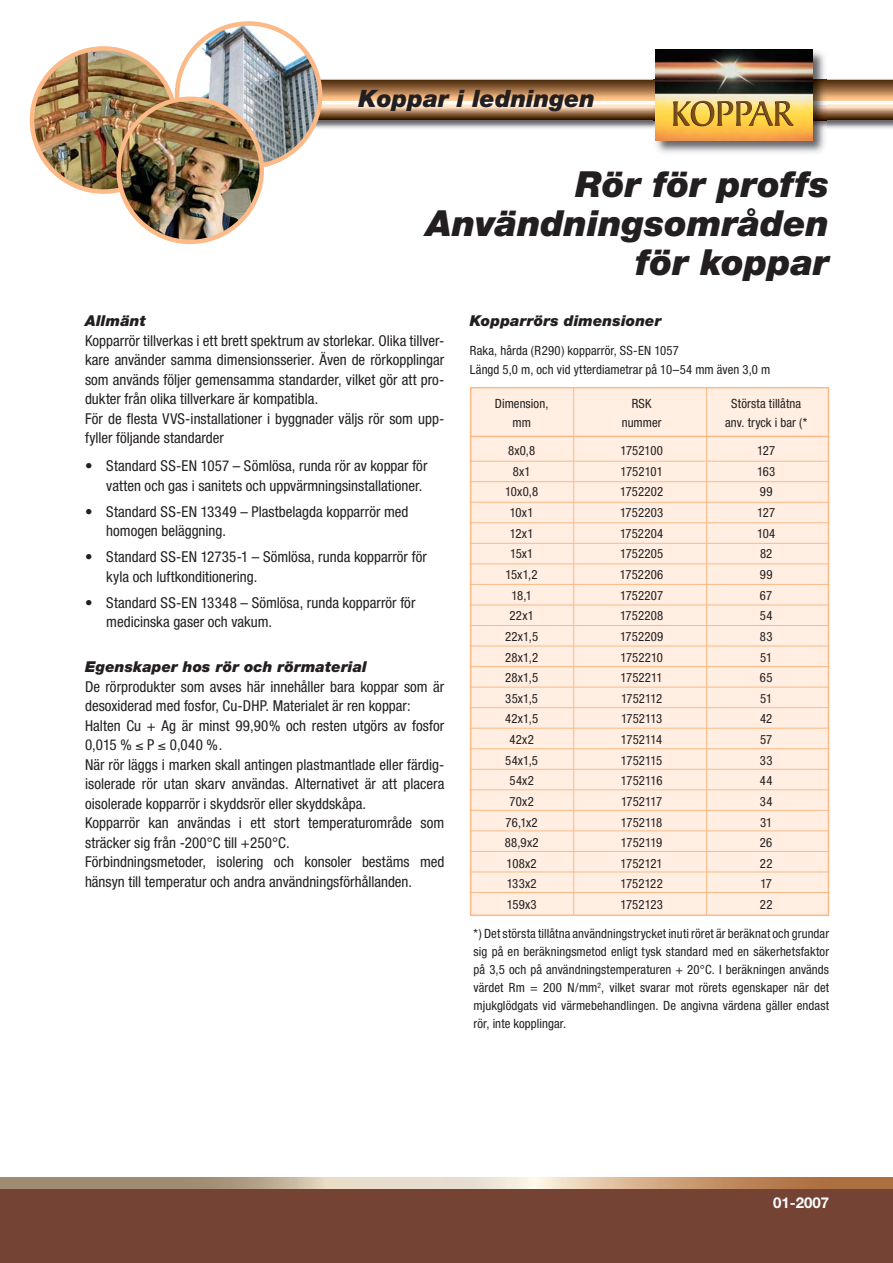
<style>
.page{position:relative;width:893px;height:1263px;background:#fff}
.page>*{position:absolute;margin:0;border:0;box-sizing:border-box;transform-origin:0 0}
.t1{font:italic 900 36px/39px "Helvetica Neue";color:#231f20;text-align:right}
.t2{font:italic 900 24px "Helvetica Neue";color:#231f20}
.t3{font:condensed 15px/19.5px "Helvetica Neue";color:#231f20}
.t4{font:italic 900 15px "Helvetica Neue";letter-spacing:.01em;color:#231f20}
.t5{font:700 15px "Helvetica Neue";color:#fff}
.t6{font:condensed 12.75px/18px "Helvetica Neue";letter-spacing:.01em;color:#231f20}
.t7{font:condensed 12.75px "Helvetica Neue";letter-spacing:-.015em;color:#231f20}
.t8{font:condensed 12.75px "Helvetica Neue";letter-spacing:-.02em;color:#231f20}
</style>
<div class="page">
<div style="left:471px;top:388px;width:357px;height:527px;background:#ffeee1"></div>
<div style="left:470px;top:387px;width:359px;height:529px;border:2px solid #fbba87"></div>
<img style="left:311px;top:78px;width:582px;height:52px">
<svg style="left:0;top:1178px;width:893px;height:11px;background:#c5aa8d"></svg>
<img style="left:32px;top:48px;width:143px;height:144px;border-radius:50%">
<div style="left:30px;top:46px;width:147px;height:148px;border:4px solid #fbba87;border-radius:50%"></div>
<img style="left:177px;top:24px;width:143px;height:143px;border-radius:50%">
<img style="left:119px;top:99px;width:143px;height:143px;border-radius:50%">
<div style="left:116px;top:97px;width:148px;height:147px;border:4px solid #fbba87;border-radius:50%"></div>
<div style="left:0;top:1189px;width:893px;height:74px;background:#744334"></div>
<hr style="left:470px;top:436px;width:359px;height:1px;background:#fbba87">
<hr style="left:573px;top:387px;width:1px;height:529px;background:#fbba87">
<hr style="left:706px;top:387px;width:1px;height:529px;background:#fbba87">
<hr style="left:470px;top:461px;width:359px;height:1px;background:#fbba87">
<img style="left:654px;top:49px;width:173px;height:104px">
<img style="left:655px;top:50px;width:157px;height:91px">
<img style="left:222px;top:80px;width:671px;height:46px">
<hr style="left:470px;top:481px;width:359px;height:1px;background:#fbba87">
<hr style="left:470px;top:502px;width:359px;height:1px;background:#fbba87">
<hr style="left:470px;top:522px;width:359px;height:1px;background:#fbba87">
<hr style="left:470px;top:543px;width:359px;height:1px;background:#fbba87">
<hr style="left:470px;top:563px;width:359px;height:1px;background:#fbba87">
<hr style="left:470px;top:584px;width:359px;height:1px;background:#fbba87">
<hr style="left:470px;top:605px;width:359px;height:1px;background:#fbba87">
<hr style="left:470px;top:625px;width:359px;height:1px;background:#fbba87">
<hr style="left:470px;top:646px;width:359px;height:1px;background:#fbba87">
<hr style="left:470px;top:666px;width:359px;height:1px;background:#fbba87">
<hr style="left:470px;top:687px;width:359px;height:1px;background:#fbba87">
<hr style="left:470px;top:707px;width:359px;height:1px;background:#fbba87">
<hr style="left:470px;top:728px;width:359px;height:1px;background:#fbba87">
<hr style="left:470px;top:748px;width:359px;height:1px;background:#fbba87">
<hr style="left:470px;top:769px;width:359px;height:1px;background:#fbba87">
<hr style="left:470px;top:789px;width:359px;height:1px;background:#fbba87">
<hr style="left:470px;top:810px;width:359px;height:1px;background:#fbba87">
<hr style="left:470px;top:830px;width:359px;height:1px;background:#fbba87">
<hr style="left:470px;top:851px;width:359px;height:1px;background:#fbba87">
<hr style="left:470px;top:871px;width:359px;height:1px;background:#fbba87">
<hr style="left:470px;top:892px;width:359px;height:1px;background:#fbba87">
<h2 class="t2" style="left:359px;top:90px;width:238px">Koppar i ledningen</h2>
<h1 class="t1" style="left:426px;top:168px;width:405px">Rör för proffs<br>Användningsområden för koppar</h1>
<p class="t4" style="left:85px;top:316px;width:62px">Allmänt</p>
<p class="t3" style="left:85px;top:332px;width:361px">Kopparrör tillverkas i ett brett spektrum av storlekar. Olika tillver&shy;kare använder samma dimensionsserier. Även de rörkopplingar som används följer gemensamma standarder, vilket gör att pro&shy;dukter från olika tillverkare är kompatibla.<br>För de flesta VVS-installationer i byggnader väljs rör som upp&shy;fyller följande standarder</p>
<p class="t3" style="left:106px;top:458px;width:323px;text-indent:-21px">• Standard SS-EN 1057 – Sömlösa, runda rör av koppar för vatten och gas i sanitets och uppvärmningsinstallationer.</p>
<p class="t3" style="left:106px;top:503px;width:304px;text-indent:-21px">• Standard SS-EN 13349 – Plastbelagda kopparrör med homogen beläggning.</p>
<p class="t3" style="left:106px;top:548px;width:322px;text-indent:-21px">• Standard SS-EN 12735-1 – Sömlösa, runda kopparrör för kyla och luftkonditionering.</p>
<p class="t3" style="left:106px;top:594px;width:311px;text-indent:-21px">• Standard SS-EN 13348 – Sömlösa, runda kopparrör för medicinska gaser och vakum.</p>
<p class="t4" style="left:85px;top:662px;width:283px">Egenskaper hos rör och rörmaterial</p>
<p class="t3" style="left:85px;top:678px;width:361px">De rörprodukter som avses här innehåller bara koppar som är desoxiderad med fosfor, Cu-DHP. Materialet är ren koppar:<br>Halten Cu + Ag är minst 99,90% och resten utgörs av fosfor 0,015 % ≤ P ≤ 0,040 %.<br>När rör läggs i marken skall antingen plastmantlade eller färdig&shy;isolerade rör utan skarv användas. Alternativet är att placera oisolerade kopparrör i skyddsrör eller skyddskåpa.<br>Kopparrör kan användas i ett stort temperaturområde som sträcker sig från -200°C till +250°C.<br>Förbindningsmetoder, isolering och konsoler bestäms med hänsyn till temperatur och andra användningsförhållanden.</p>
<p class="t4" style="left:470px;top:316px;width:193px">Kopparrörs dimensioner</p>
<p class="t6" style="left:470px;top:342px;width:302px;line-height:18.5px">Raka, hårda (R290) kopparrör, SS-EN 1057<br>Längd 5,0 m, och vid ytterdiametrar på 10–54 mm även 3,0 m</p>
<p class="t6" style="left:495px;top:396px;width:55px">Dimension,</p>
<p class="t6" style="left:632px;top:396px;width:21px">RSK</p>
<p class="t6" style="left:731px;top:396px;width:71px">Största tillåtna</p>
<p class="t6" style="left:512px;top:414px;width:20px">mm</p>
<p class="t6" style="left:622px;top:414px;width:41px">nummer</p>
<p class="t6" style="left:725px;top:414px;width:84px">anv. tryck i bar (*</p>
<p class="t6" style="left:508px;top:443px;width:29px">8x0,8</p>
<p class="t6" style="left:620px;top:443px;width:44px">1752100</p>
<p class="t6" style="left:757px;top:443px;width:20px">127</p>
<p class="t6" style="left:513px;top:463px;width:19px">8x1</p>
<p class="t6" style="left:620px;top:463px;width:44px">1752101</p>
<p class="t6" style="left:757px;top:463px;width:20px">163</p>
<p class="t6" style="left:505px;top:484px;width:35px">10x0,8</p>
<p class="t6" style="left:620px;top:484px;width:45px">1752202</p>
<p class="t6" style="left:760px;top:484px;width:14px">99</p>
<p class="t6" style="left:510px;top:505px;width:25px">10x1</p>
<p class="t6" style="left:620px;top:505px;width:45px">1752203</p>
<p class="t6" style="left:757px;top:505px;width:20px">127</p>
<p class="t6" style="left:510px;top:525px;width:25px">12x1</p>
<p class="t6" style="left:620px;top:525px;width:45px">1752204</p>
<p class="t6" style="left:757px;top:525px;width:20px">104</p>
<p class="t6" style="left:510px;top:546px;width:25px">15x1</p>
<p class="t6" style="left:620px;top:546px;width:45px">1752205</p>
<p class="t6" style="left:760px;top:546px;width:14px">82</p>
<p class="t6" style="left:506px;top:566px;width:34px">15x1,2</p>
<p class="t6" style="left:620px;top:566px;width:45px">1752206</p>
<p class="t6" style="left:760px;top:566px;width:14px">99</p>
<p class="t6" style="left:511px;top:587px;width:22px">18,1</p>
<p class="t6" style="left:620px;top:587px;width:45px">1752207</p>
<p class="t6" style="left:760px;top:587px;width:14px">67</p>
<p class="t6" style="left:509px;top:608px;width:26px">22x1</p>
<p class="t6" style="left:620px;top:608px;width:45px">1752208</p>
<p class="t6" style="left:760px;top:608px;width:14px">54</p>
<p class="t6" style="left:505px;top:628px;width:35px">22x1,5</p>
<p class="t6" style="left:620px;top:628px;width:45px">1752209</p>
<p class="t6" style="left:760px;top:628px;width:14px">83</p>
<p class="t6" style="left:505px;top:649px;width:35px">28x1,2</p>
<p class="t6" style="left:620px;top:649px;width:44px">1752210</p>
<p class="t6" style="left:760px;top:649px;width:14px">51</p>
<p class="t6" style="left:505px;top:670px;width:34px">28x1,5</p>
<p class="t6" style="left:621px;top:670px;width:44px">1752211</p>
<p class="t6" style="left:760px;top:670px;width:14px">65</p>
<p class="t6" style="left:505px;top:690px;width:34px">35x1,5</p>
<p class="t8" style="left:621px;top:694px;width:43px">1752112</p>
<p class="t6" style="left:760px;top:690px;width:14px">51</p>
<p class="t6" style="left:505px;top:711px;width:35px">42x1,5</p>
<p class="t8" style="left:621px;top:714px;width:43px">1752113</p>
<p class="t6" style="left:760px;top:711px;width:14px">42</p>
<p class="t6" style="left:509px;top:732px;width:26px">42x2</p>
<p class="t7" style="left:621px;top:735px;width:43px">1752114</p>
<p class="t6" style="left:760px;top:732px;width:14px">57</p>
<p class="t6" style="left:505px;top:752px;width:34px">54x1,5</p>
<p class="t7" style="left:621px;top:755px;width:43px">1752115</p>
<p class="t6" style="left:760px;top:752px;width:14px">33</p>
<p class="t6" style="left:510px;top:773px;width:26px">54x2</p>
<p class="t7" style="left:621px;top:776px;width:43px">1752116</p>
<p class="t6" style="left:760px;top:773px;width:14px">44</p>
<p class="t6" style="left:509px;top:793px;width:26px">70x2</p>
<p class="t8" style="left:621px;top:797px;width:43px">1752117</p>
<p class="t6" style="left:760px;top:793px;width:14px">34</p>
<p class="t6" style="left:506px;top:814px;width:34px">76,1x2</p>
<p class="t7" style="left:621px;top:817px;width:43px">1752118</p>
<p class="t6" style="left:760px;top:814px;width:14px">31</p>
<p class="t6" style="left:505px;top:835px;width:35px">88,9x2</p>
<p class="t7" style="left:621px;top:838px;width:43px">1752119</p>
<p class="t6" style="left:760px;top:835px;width:14px">26</p>
<p class="t6" style="left:507px;top:855px;width:32px">108x2</p>
<p class="t6" style="left:621px;top:855px;width:44px">1752121</p>
<p class="t6" style="left:760px;top:855px;width:14px">22</p>
<p class="t6" style="left:507px;top:876px;width:32px">133x2</p>
<p class="t6" style="left:620px;top:876px;width:44px">1752122</p>
<p class="t6" style="left:760px;top:876px;width:13px">17</p>
<p class="t6" style="left:507px;top:897px;width:31px">159x3</p>
<p class="t6" style="left:620px;top:897px;width:44px">1752123</p>
<p class="t6" style="left:760px;top:897px;width:14px">22</p>
<p class="t6" style="left:474px;top:926px;width:357px;text-align:justify">*) Det största tillåtna användningstrycket inuti röret är beräknat och grundar sig på en beräkningsmetod enligt tysk standard med en säkerhetsfaktor på 3,5 och på användningstemperaturen + 20°C. I beräkningen används värdet Rm = 200 N/mm<sup>2</sup>, vilket svarar mot rörets egenskaper när det mjukglödgats vid värmebehandlingen. De angivna värdena gäller endast rör, inte kopplingar.</p>
<p class="t5" style="left:773px;top:1198px;width:58px">01-2007</p>
</div>
